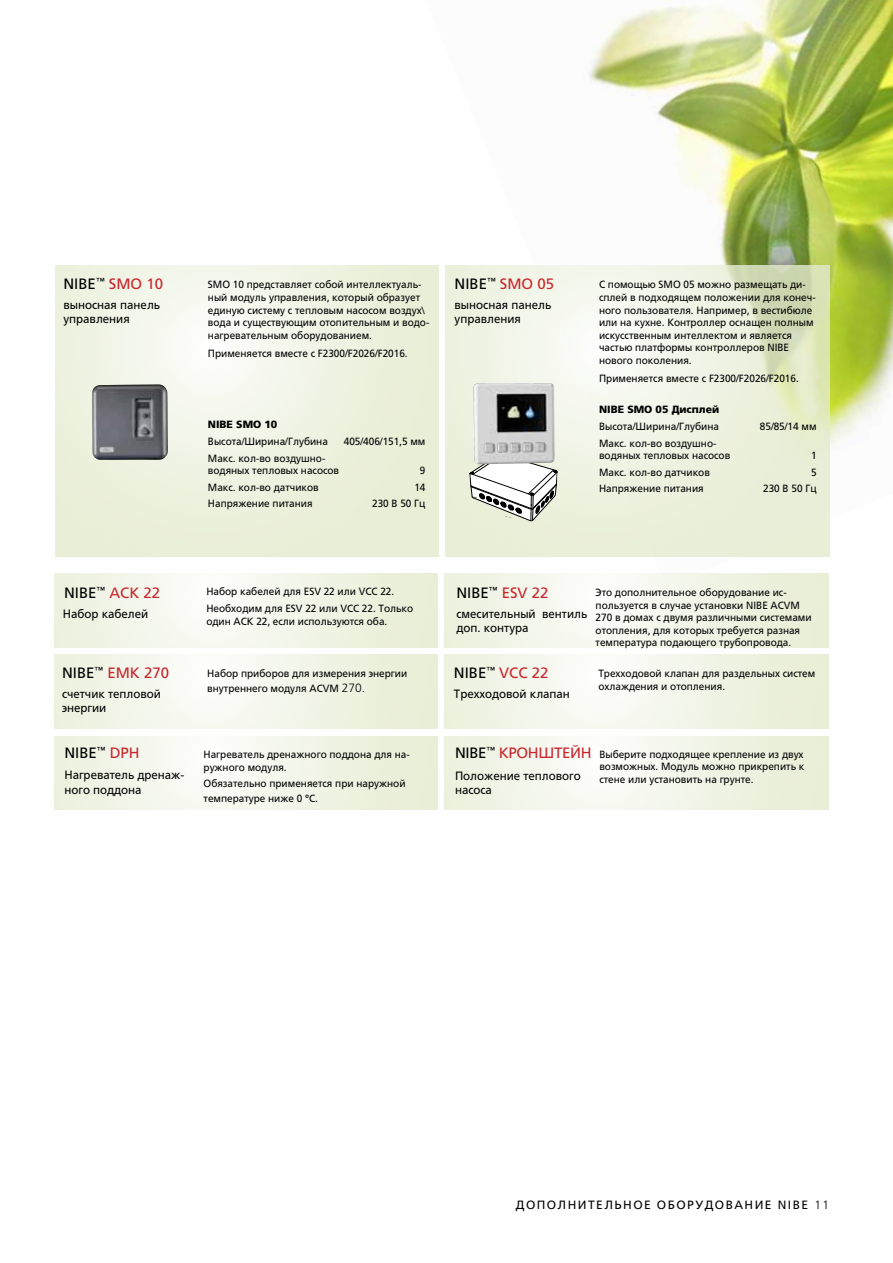
<style>
.page{position:relative;width:893px;height:1263px;background:#fff}
.page>*{position:absolute;margin:0;border:0;box-sizing:border-box;transform-origin:0 0}
.t1{font:15px "Frutiger";color:#c9252c}
.t2{font:15px "Frutiger";color:#000}
.t3{font:12.15px/14.5px "Frutiger LTCYR";color:#000;scale:.95 1}
.t4{font:12px "Frutiger LTCYR";letter-spacing:.12em;color:#000}
.t5{font:10.5px/12.6px "Frutiger LTCYR";color:#000;scale:.95 1}
.t6{font:900 10.5px "Frutiger";color:#000}
.s1{color:#000}
.s2{font-family:"Frutiger LTCYR"}
.s3{font-family:"Frutiger";font-weight:300;font-size:12px}
.s4{color:#c9252c}
.s5{font-family:"Frutiger";font-size:15px}
.s6{font-size:15px;color:#c9252c}
.s7{font-family:"Frutiger CE";font-weight:300}
</style>
<div class="page">
<img style="left:425px;top:0;width:468px;height:587px">
<svg style="left:444px;top:573px;width:384px;height:74px"></svg>
<svg style="left:444px;top:655px;width:384px;height:73px"></svg>
<svg style="left:444px;top:736px;width:384px;height:73px"></svg>
<svg style="left:55px;top:573px;width:382px;height:74px"></svg>
<svg style="left:55px;top:655px;width:382px;height:73px"></svg>
<svg style="left:55px;top:736px;width:382px;height:73px"></svg>
<svg style="left:55px;top:265px;width:383px;height:291px;background:#eef2e1"></svg>
<svg style="left:446px;top:265px;width:383px;height:291px;background:#ecf0dd"></svg>
<img style="left:92px;top:384px;width:76px;height:76px">
<img style="left:474px;top:383px;width:80px;height:71px">
<svg style="left:469px;top:454px;width:88px;height:75px"></svg>
<h1 class="t1" style="left:63px;top:275px;width:101px"><span class="s1">NIBE</span><sup>™</sup> SMO 10</h1>
<p class="t5" style="left:208px;top:278px;width:235px">SMO 10 представляет собой интеллектуаль&shy;ный модуль управления, который образует единую систему с тепловым насосом воздух\ вода и существующим отопительным и водо&shy;нагревательным оборудованием.</p>
<p class="t5" style="left:208px;top:347px;width:212px">П рименяется вместе с F2300/F2026/F2016.</p>
<p class="t3" style="left:63px;top:297px;width:103px">выносная панель управления</p>
<p class="t6" style="left:208px;top:418px;width:71px">NIBE SMO 10</p>
<p class="t5" style="left:208px;top:435px;width:128px">Высота/Ширина/Глубина</p>
<p class="t5" style="left:344px;top:435px;width:87px">405/406/151,5 мм</p>
<p class="t5" style="left:208px;top:452px;width:140px">М акс. кол-во воздушно&shy;водяных тепловых насосов</p>
<p class="t5" style="left:420px;top:464px;width:7px">9</p>
<p class="t5" style="left:208px;top:481px;width:118px">М акс. кол-во датчиков</p>
<p class="t5" style="left:414px;top:481px;width:13px">14</p>
<p class="t5" style="left:208px;top:497px;width:112px">Напряжение питания</p>
<p class="t5" style="left:372px;top:497px;width:58px">230 В 50 Гц</p>
<h1 class="t1" style="left:455px;top:275px;width:101px"><span class="s1">NIBE</span><sup>™</sup> SMO 05</h1>
<p class="t5" style="left:599px;top:278px;width:229px">С помощью SMO 05 можно размещать ди&shy;сплей в подходящем положении для конеч&shy;ного пользователя. Например, в вестибюле или на кухне. Контроллер оснащен полным искусственным интеллектом и является частью платформы контроллеров NIBE нового поколения.</p>
<p class="t5" style="left:599px;top:372px;width:212px">П рименяется вместе с F2300/F2026/F2016.</p>
<p class="t6" style="left:599px;top:403px;width:122px">NIBE SMO 05 <span class="s2">Дисплей</span></p>
<p class="t5" style="left:599px;top:420px;width:128px">Высота/Ширина/Глубина</p>
<p class="t5" style="left:760px;top:420px;width:61px">85/85/14 мм</p>
<p class="t5" style="left:599px;top:437px;width:140px">М акс. кол-во воздушно&shy;водяных тепловых насосов</p>
<p class="t3" style="left:455px;top:297px;width:103px">выносная панель управления</p>
<p class="t5" style="left:811px;top:449px;width:7px">1</p>
<p class="t5" style="left:599px;top:466px;width:118px">М акс. кол-во датчиков</p>
<p class="t5" style="left:811px;top:466px;width:7px">5</p>
<p class="t5" style="left:599px;top:482px;width:112px">Напряжение питания</p>
<p class="t5" style="left:763px;top:482px;width:58px">230 В 50 Гц</p>
<h1 class="t1" style="left:64px;top:584px;width:98px"><span class="s1">NIBE</span><sup>™</sup> ACK 22</h1>
<p class="t5" style="left:206px;top:584px;width:219px;line-height:16.5px">Набор кабелей для ESV 22 или VCC 22.<br>Н еобходим для ESV 22 или VCC 22. Только</p>
<p class="t5" style="left:206px;top:615px;width:192px">один ACK 22, если используются оба.</p>
<p class="t3" style="left:63px;top:606px;width:91px">Набор кабелей</p>
<h1 class="t1" style="left:62px;top:664px;width:109px"><span class="s1">NIBE</span><sup>™</sup> EMK 270</h1>
<p class="t5" style="left:207px;top:667px;width:212px;line-height:14.4px">Набор приборов для измерения энергии внутреннего модуля ACVM <span class="s3">270.</span></p>
<p class="t3" style="left:62px;top:686px;width:106px">счетчик тепловой энергии</p>
<h1 class="t2" style="left:64px;top:744px;width:77px">NIBE<sup>™</sup> <span class="s4">DPH</span></h1>
<p class="t5" style="left:204px;top:748px;width:219px">Н агреватель дренажного поддона для на&shy;ружного модуля.</p>
<p class="t5" style="left:204px;top:776px;width:214px;line-height:14.4px">Обязательно применяется при наружной температуре ниже 0 °C.</p>
<p class="t3" style="left:64px;top:768px;width:128px">Н агреватель дренаж&shy;ного поддона</p>
<h1 class="t1" style="left:456px;top:584px;width:94px"><span class="s1">NIBE</span><sup>™</sup> ESV 22</h1>
<p class="t5" style="left:596px;top:586px;width:229px">Это дополнительное оборудование ис&shy;пользуется в случае установки NIBE ACVM 270 в домах с двумя различными системами отопления, для которых требуется разная температура подающего трубопровода.</p>
<p class="t3" style="left:456px;top:606px;width:139px">смесительный вентиль доп. контура</p>
<h1 class="t1" style="left:454px;top:664px;width:96px"><span class="s1">NIBE</span><sup>™</sup> VCC 22</h1>
<p class="t5" style="left:598px;top:668px;width:230px">Трехходовой клапан для раздельных систем охлаждения и отопления.</p>
<p class="t3" style="left:454px;top:686px;width:124px">Трехходовой клапан</p>
<p class="t5" style="left:455px;top:748px;width:369px;text-align:right"><span class="s5">NIBE</span><sup>™</sup> <span class="s6">Кронштейн</span> Выберите подходящее крепление из двух возможных. М одуль можно прикрепить к</p>
<p class="t3" style="left:455px;top:769px;width:134px">Положение теплового</p>
<p class="t5" style="left:599px;top:773px;width:164px">стене или установить на грунте.</p>
<p class="t3" style="left:455px;top:783px;width:40px">насоса</p>
<p class="t4" style="left:516px;top:1198px;width:315px">Дополнительное оборудование NIBE <span class="s7">11</span></p>
</div>
